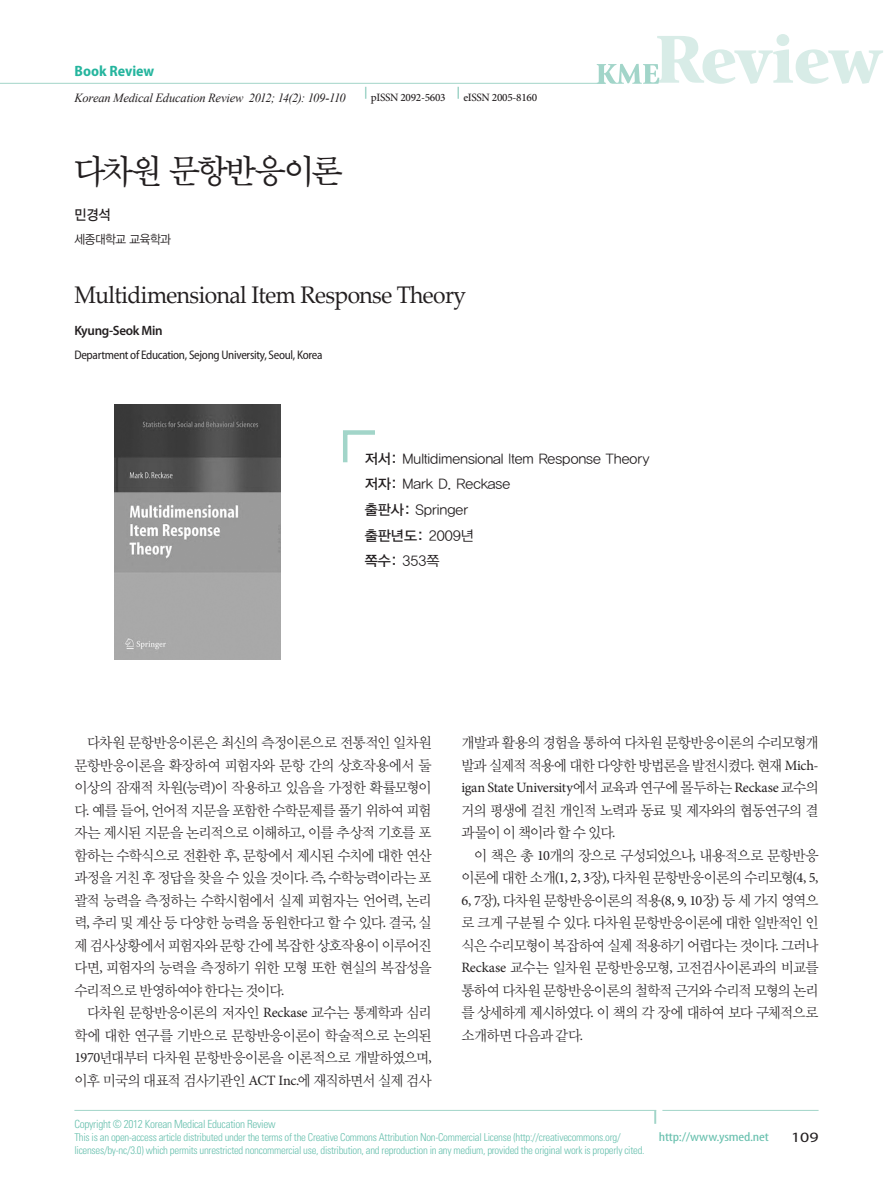
<style>
.page{position:relative;width:893px;height:1191px;background:#fff}
.page>*{position:absolute;margin:0;border:0;box-sizing:border-box;transform-origin:0 0}
.제목_한글{font:36px "San Sw M";letter-spacing:-.07em;color:#231f20;scale:.95 1}
.제목_영문{font:24px "Palatino Linotype";letter-spacing:-.025em;color:#231f20;scale:.95 1}
.t1{font:700 semi-condensed 15px "Myriad Pro";color:#25b59e}
.본문{font:14.7px/22.5px "YDIY Mj O320";letter-spacing:-.055em;color:#231f20;text-align:justify;scale:.95 1}
.t2{font:14.25px "YDIYGO320";color:#231f20}
.본문-2{font:14.25px "Minion Pro";letter-spacing:-.02em;color:#231f20}
.저자_한글{font:14.25px "YDIYGO330";color:#231f20}
.t3{font:14.25px "Myriad Pro";color:#231f20;scale:1.25 1}
.저자_한글-2{font:14.25px "YDIYGO330";color:#231f20;scale:.92 1}
.저자_영문{font:600 13.5px "Myriad Pro";letter-spacing:-.025em;color:#231f20}
.t4{font:condensed 12.75px "Myriad Pro";letter-spacing:-.015em;color:#68c0ae;scale:1.25 1}
.소속_영문{font:semi-condensed 12.45px "Myriad Pro";letter-spacing:-.025em;color:#231f20}
.t5{font:italic 12.45px "Times New Roman";letter-spacing:-.015em;color:#231f20}
.소속_한글{font:12.45px "YDIYGO320";letter-spacing:-.045em;color:#231f20;scale:.93 1}
.t6{font:300 condensed 11.25px "Univers LT Std";letter-spacing:-.025em;color:#68c0ae}
.t7{font:500 11.25px "Minion Pro";letter-spacing:-.025em;color:#231f20}
.t8{font:300 condensed 10.8px/12.9px "Univers LT Std";letter-spacing:-.025em;color:#68c0ae}
.s1{font-family:"YDIYGO330"}
.s2{font-family:"YDIYGO320"}
.s3{font-family:"Minion Pro";font-size:14.25px}
.s4{font-family:"YDIY Mj O320";font-size:14.7px}
</style>
<div class="page">
<hr style="left:662px;top:1110px;width:157px;height:1px;background:#a2d5c9">
<hr style="left:74px;top:1110px;width:582px;height:1px;background:#a2d5c9">
<svg style="left:654px;top:1111px;width:2px;height:12px"></svg>
<svg style="left:365px;top:87px;width:1px;height:12px"></svg>
<svg style="left:457px;top:87px;width:2px;height:12px"></svg>
<svg style="left:597px;top:34px;width:286px;height:50px"></svg>
<hr style="left:0;top:83px;width:605px;height:1px;background:#a2d5c9">
<img style="left:115px;top:404px;width:166px;height:255px">
<svg style="left:343px;top:430px;width:32px;height:33px"></svg>
<p class="t1" style="left:74px;top:63px;width:81px">Book Review</p>
<p class="t5" style="left:74px;top:89px;width:273px">Korean Medical Education Review 2012; 14(2): 109-110</p>
<p class="t7" style="left:371px;top:90px;width:76px">pISSN 2092-5603</p>
<p class="t7" style="left:463px;top:90px;width:75px">eISSN 2005-8160</p>
<p class="제목_한글" style="left:74px;top:154px;width:283px">다차원 문항반응이론</p>
<p class="저자_한글-2" style="left:74px;top:207px;width:41px">민경석</p>
<p class="소속_한글" style="left:74px;top:233px;width:105px">세종대학교 교육학과</p>
<p class="제목_영문" style="left:74px;top:278px;width:414px">Multidimensional Item Response Theory</p>
<p class="저자_영문" style="left:74px;top:322px;width:90px">Kyung-Seok Min</p>
<p class="소속_영문" style="left:74px;top:348px;width:250px">Department of Education, Sejong University, Seoul, Korea</p>
<p class="t2" style="left:365px;top:451px;width:286px"><span class="s1">저서:</span> Multidimensional Item Response Theory</p>
<p class="t2" style="left:365px;top:476px;width:147px"><span class="s1">저자:</span> Mark D. Reckase</p>
<p class="t2" style="left:365px;top:502px;width:105px"><span class="s1">출판사:</span> Springer</p>
<p class="저자_한글" style="left:365px;top:527px;width:111px">출판년도: <span class="s2">2009년</span></p>
<p class="t2" style="left:365px;top:553px;width:76px"><span class="s1">쪽수:</span> 353쪽</p>
<p class="본문" style="left:74px;top:731px;width:377px;text-indent:13px">다차원 문항반응이론은 최신의 측정이론으로 전통적인 일차원 문항반응이론을 확장하여 피험자와 문항 간의 상호작용에서 둘 이상의 잠재적 차원<span class="s3">(</span>능력<span class="s3">)</span>이 작용하고 있음을 가정한 확률모형이 다<span class="s3">.</span> 예를 들어<span class="s3">,</span> 언어적 지문을 포함한 수학문제를 풀기 위하여 피험 자는 제시된 지문을 논리적으로 이해하고<span class="s3">,</span> 이를 추상적 기호를 포 함하는 수학식으로 전환한 후<span class="s3">,</span> 문항에서 제시된 수치에 대한 연산 과정을 거친 후 정답을 찾을 수 있을 것이다<span class="s3">.</span> 즉<span class="s3">,</span> 수학능력이라는 포 괄적 능력을 측정하는 수학시험에서 실제 피험자는 언어력<span class="s3">,</span> 논리 력<span class="s3">,</span> 추리 및 계산 등 다양한 능력을 동원한다고 할 수 있다<span class="s3">.</span> 결국<span class="s3">,</span> 실 제 검사상황에서 피험자와 문항 간에 복잡한 상호작용이 이루어진 다면<span class="s3">,</span> 피험자의 능력을 측정하기 위한 모형 또한 현실의 복잡성을 수리적으로 반영하여야 한다는 것이다<span class="s3">.</span></p>
<p class="본문" style="left:74px;top:1001px;width:377px;text-indent:13px">다차원 문항반응이론의 저자인 <span class="s3">Reckase</span> 교수는 통계학과 심리 학에 대한 연구를 기반으로 문항반응이론이 학술적으로 논의된 <span class="s3">1970</span>년대부터 다차원 문항반응이론을 이론적으로 개발하였으며<span class="s3">, </span>이후 미국의 대표적 검사기관인 <span class="s3">ACT Inc.</span>에 재직하면서 실제 검사</p>
<p class="본문" style="left:461px;top:731px;width:377px">개발과 활용의 경험을 통하여 다차원 문항반응이론의 수리모형개 발과 실제적 적용에 대한 다양한 방법론을 발전시켰다<span class="s3">.</span> 현재 <span class="s3">Mich-</span></p>
<p class="본문-2" style="left:461px;top:778px;width:359px">igan State University<span class="s4">에서 교육과 연구에 몰두하는</span> Reckase <span class="s4">교수의</span></p>
<p class="본문" style="left:461px;top:799px;width:377px">거의 평생에 걸친 개인적 노력과 동료 및 제자와의 협동연구의 결 과물이이책이라할수있다<span class="s3">.</span></p>
<p class="본문" style="left:461px;top:844px;width:377px;text-indent:13px">이 책은 총 <span class="s3">10</span>개의 장으로 구성되었으나<span class="s3">,</span> 내용적으로 문항반응 이론에 대한 소개<span class="s3">(1, 2, 3</span>장<span class="s3">),</span> 다차원 문항반응이론의 수리모형<span class="s3">(4, 5, 6, 7</span>장<span class="s3">),</span> 다차원 문항반응이론의 적용<span class="s3">(8, 9, 10</span>장<span class="s3">)</span> 등 세 가지 영역으 로 크게 구분될 수 있다<span class="s3">.</span> 다차원 문항반응이론에 대한 일반적인 인 식은 수리모형이 복잡하여 실제 적용하기 어렵다는 것이다<span class="s3">.</span> 그러나 <span class="s3">Reckase</span> 교수는 일차원 문항반응모형<span class="s3">,</span> 고전검사이론과의 비교를 통하여 다차원 문항반응이론의 철학적 근거와 수리적 모형의 논리 를 상세하게 제시하였다<span class="s3">.</span> 이 책의 각 장에 대하여 보다 구체적으로 소개하면 다음과 같다<span class="s3">.</span></p>
<p class="t6" style="left:74px;top:1117px;width:203px">Copyright © 2012 Korean Medical Education Review</p>
<p class="t8" style="left:74px;top:1130px;width:572px">This is an open-access article distributed under the terms of the Creative Commons Attribution Non-Commercial License (http://creativecommons.org/ licenses/by-nc/3.0) which permits unrestricted noncommercial use, distribution, and reproduction in any medium, provided the original work is properly cited.</p>
<p class="t4" style="left:659px;top:1129px;width:89px">http://www.ysmed.net</p>
<p class="t3" style="left:791px;top:1128px;width:23px">109</p>
</div>
